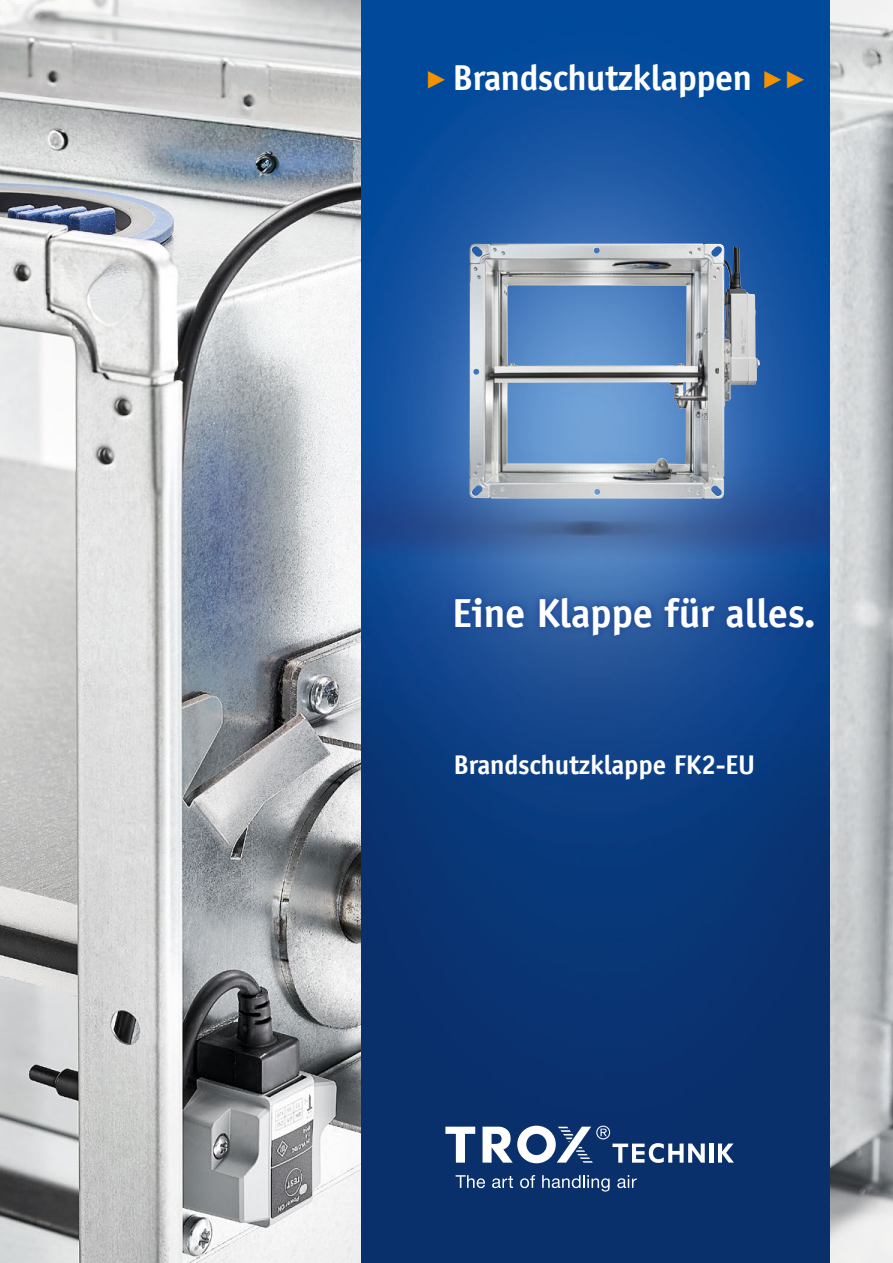
<style>
.page{position:relative;width:893px;height:1263px;background:#fff}
.page>*{position:absolute;margin:0;border:0;box-sizing:border-box;transform-origin:0 0}
.t1{font:700 40.5px "TROX Officina Sans";letter-spacing:-.01em;color:#fff}
.t2{font:700 36px "TROX Officina Sans";letter-spacing:-.015em;color:#fff}
.t3{font:700 27px "TROX Officina Sans";letter-spacing:-.01em;color:#fff}
.s1{font-family:"TROX Helvetica";font-weight:400;font-size:28.5px;color:#f39200}
</style>
<div class="page">
<img style="left:0;top:0;width:893px;height:1263px">
<img style="left:361px;top:0;width:468px;height:1263px">
<svg style="left:718px;top:1143px;width:16px;height:19px"></svg>
<hr style="left:709px;top:1143px;width:4px;height:19px;background:#fff">
<svg style="left:483px;top:1125px;width:222px;height:38px"></svg>
<svg style="left:445px;top:1127px;width:30px;height:35px"></svg>
<svg style="left:456px;top:1175px;width:29px;height:13px"></svg>
<svg style="left:492px;top:1176px;width:21px;height:12px"></svg>
<svg style="left:520px;top:1175px;width:15px;height:13px"></svg>
<svg style="left:542px;top:1175px;width:68px;height:16px"></svg>
<svg style="left:617px;top:1175px;width:20px;height:13px"></svg>
<svg style="left:447px;top:589px;width:375px;height:54px;background:#22539b"></svg>
<img style="left:469px;top:244px;width:291px;height:255px">
<h2 class="t2" style="left:425px;top:55px;width:383px"><span class="s1">▶</span> Brandschutzklappen <span class="s1">▶▶</span></h2>
<h1 class="t1" style="left:452px;top:588px;width:365px">Eine Klappe für alles.</h1>
<p class="t3" style="left:453px;top:748px;width:303px">Brandschutzklappe FK2-EU</p>
</div>
